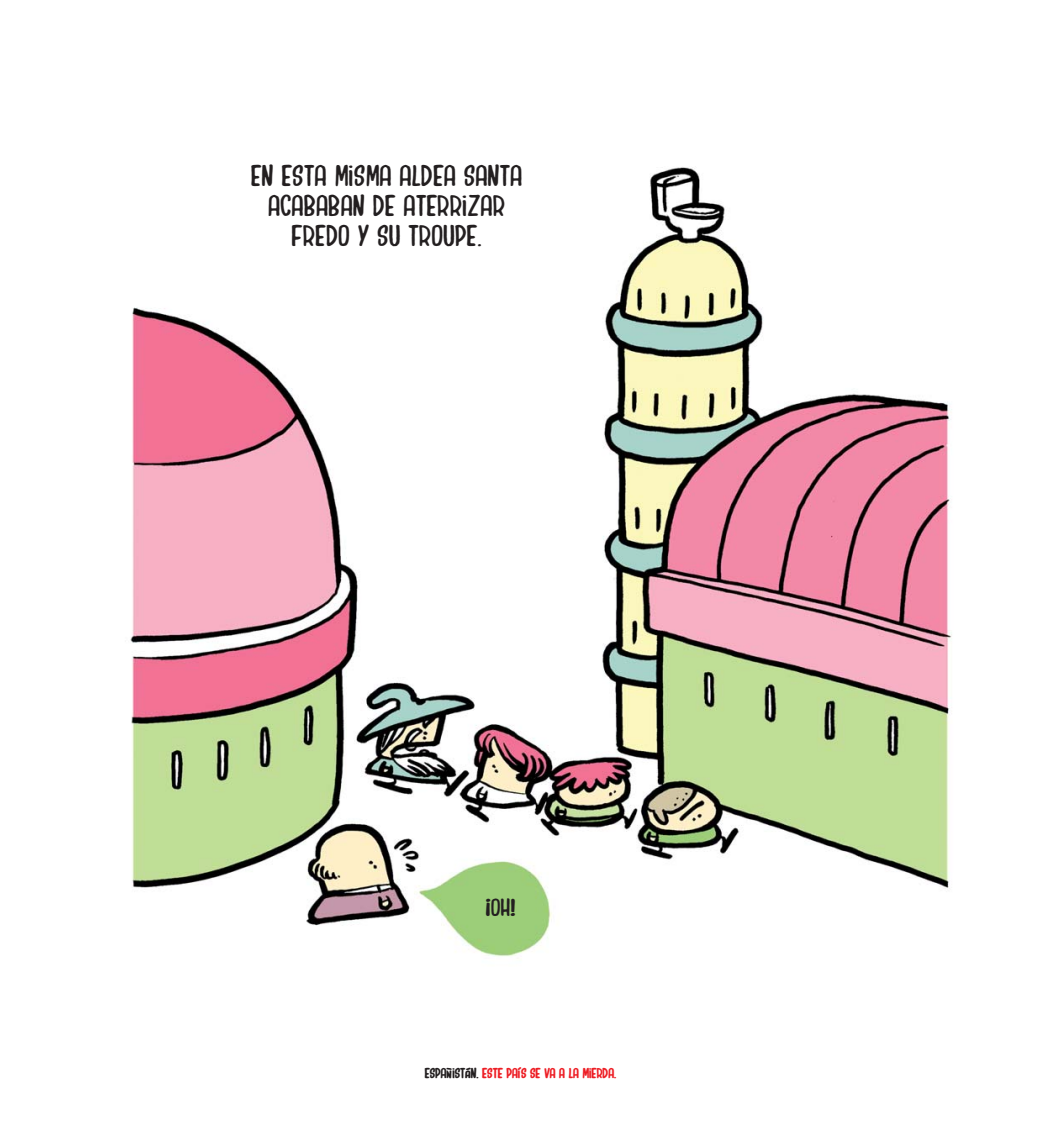
<style>
.page{position:relative;width:1042px;height:1141px;background:#fff}
.page>*{position:absolute;margin:0;border:0;box-sizing:border-box;transform-origin:0 0}
.t1{font:29.75px/29.8px "Salo";color:#231f20;text-align:center}
.t2{font:24.5px "Salo";color:#231f20}
.t3{font:700 14px "Salo";color:#ed1e25}
.s1{color:#231f20}
</style>
<div class="page">
<img style="left:130px;top:167px;width:822px;height:790px">
<p class="t1" style="left:251px;top:161px;width:273px">EN ESTA MISMA ALDEA SANTA<br>ACABABAN DE ATERRIZAR<br>FREDO Y SU TROUPE.</p>
<p class="t2" style="left:486px;top:893px;width:32px">¡OH!</p>
<p class="t3" style="left:425px;top:1065px;width:193px"><span class="s1">ESPAÑISTÁN.</span> ESTE PAÍS SE VA A LA MIERDA.</p>
</div>
